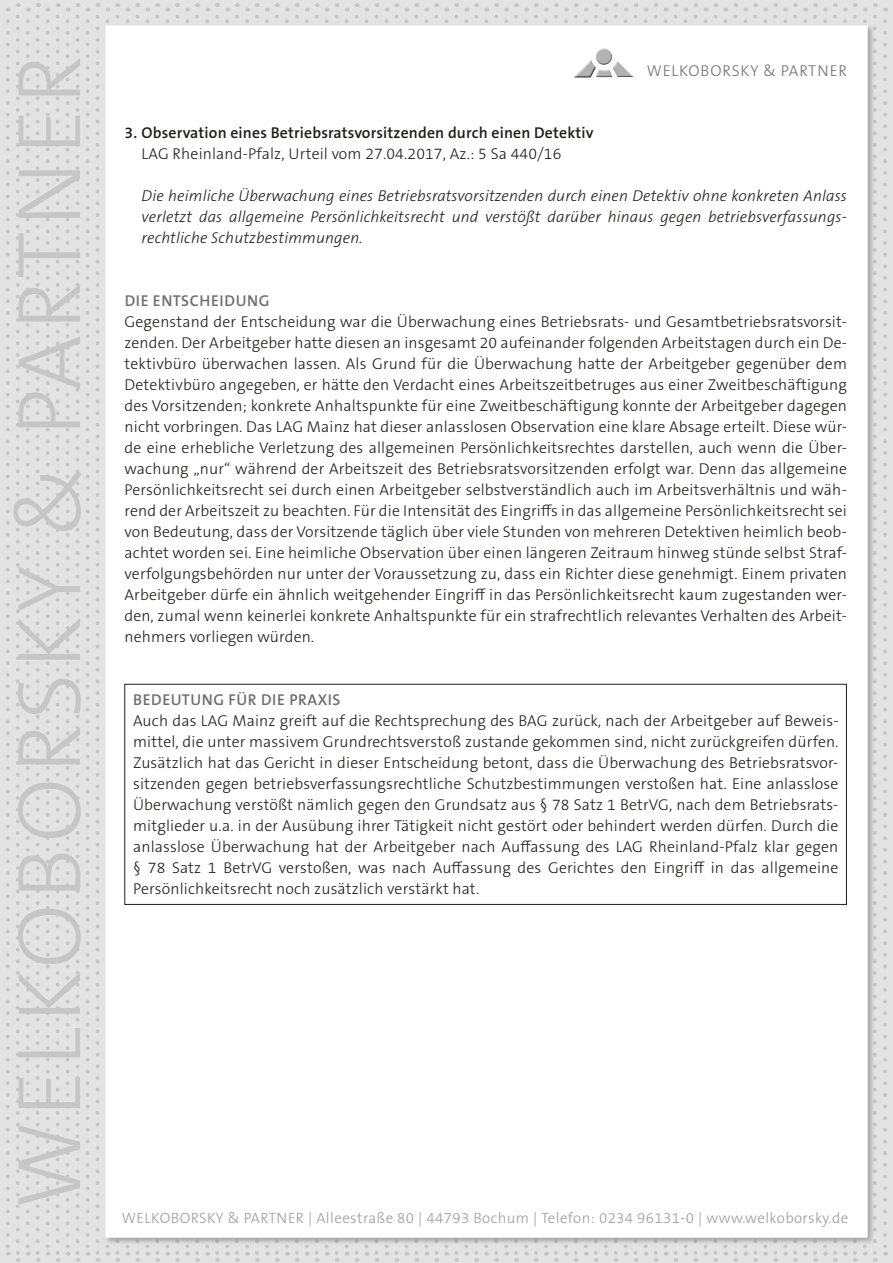
<style>
.page{position:relative;width:893px;height:1263px;background:#e3e3e3}
.page>*{position:absolute;margin:0;border:0;box-sizing:border-box;transform-origin:0 0}
.t1{font:300 91.05px "The Sans B W3";letter-spacing:.055em;color:#c6c6c6}
.t2{font:300 15.75px/21px "The Sans B W3";letter-spacing:.01em;color:#1d1d1b;text-align:justify}
.t3{font:italic 300 15.75px/21px "The Sans B W3";letter-spacing:.01em;color:#1d1d1b;text-align:justify}
.t4{font:600 15.75px "The Sans B W6";letter-spacing:.01em;color:#1d1d1b}
.t5{font:600 15.75px "The Sans B W6";letter-spacing:.035em;color:#706f6f}
.t6{font:300 15.75px "The Sans B W3";letter-spacing:.055em;color:#706f6f}
.t7{font:300 15px "The Sans B W3";letter-spacing:.025em;color:#9d9d9c}
</style>
<div class="page">
<svg style="left:6px;top:21px;width:4px;height:1235px"></svg>
<svg style="left:16px;top:17px;width:4px;height:1245px"></svg>
<svg style="left:26px;top:21px;width:4px;height:1235px"></svg>
<svg style="left:36px;top:17px;width:4px;height:1245px"></svg>
<svg style="left:46px;top:21px;width:4px;height:1235px"></svg>
<svg style="left:56px;top:17px;width:4px;height:1245px"></svg>
<svg style="left:66px;top:21px;width:4px;height:1235px"></svg>
<svg style="left:76px;top:17px;width:3px;height:1245px"></svg>
<svg style="left:86px;top:21px;width:4px;height:1235px"></svg>
<svg style="left:96px;top:17px;width:3px;height:1245px"></svg>
<svg style="left:883px;top:21px;width:4px;height:1235px"></svg>
<svg style="left:873px;top:17px;width:4px;height:1245px"></svg>
<div style="left:104px;top:24px;width:771px;height:1221px;background:#1d1d1b;opacity:.3"></div>
<div style="left:106px;top:26px;width:761px;height:1211px;background:#fff"></div>
<svg style="left:574px;top:3px;width:64px;height:1259px"></svg>
<div style="left:572px;top:47px;width:63px;height:31px;background:#fff"></div>
<div style="left:572px;top:51px;width:64px;height:28px;background:#1d1d1b;opacity:.75"></div>
<div style="left:125px;top:684px;width:722px;height:221px;border:1px solid #1d1d1b"></div>
<h1 class="t1" style="left:-9px;top:1208px;width:1155px;rotate:-90deg">WELKOBORSKY &amp; PARTNER</h1>
<p class="t6" style="left:647px;top:60px;width:202px">WELKOBORSKY &amp; PARTNER</p>
<p class="t7" style="left:122px;top:1208px;width:728px">WELKOBORSKY &amp; PARTNER | Alleestraße 80 | 44793 Bochum | Telefon: 0234 96131-0 | www.welkoborsky.de</p>
<p class="t4" style="left:125px;top:123px;width:471px">3. Observation eines Betriebsratsvorsitzenden durch einen Detektiv</p>
<p class="t2" style="left:142px;top:143px;width:421px">LAG Rheinland-Pfalz, Urteil vom 27.04.2017, Az.: 5 Sa 440/16</p>
<p class="t3" style="left:142px;top:186px;width:707px">Die heimliche Überwachung eines Betriebsratsvorsitzenden durch einen Detektiv ohne konkreten Anlass verletzt das allgemeine Persönlichkeitsrecht und verstößt darüber hinaus gegen betriebsverfassungs&shy;rechtliche Schutzbestimmungen.</p>
<p class="t5" style="left:125px;top:291px;width:146px">DIE ENTSCHEIDUNG</p>
<p class="t2" style="left:125px;top:311px;width:724px">Gegenstand der Entscheidung war die Überwachung eines Betriebsrats- und Gesamtbetriebsratsvorsit&shy;zenden. Der Arbeitgeber hatte diesen an insgesamt 20 aufeinander folgenden Arbeitstagen durch ein De&shy;tektivbüro überwachen lassen. Als Grund für die Überwachung hatte der Arbeitgeber gegenüber dem Detektivbüro angegeben, er hätte den Verdacht eines Arbeitszeitbetruges aus einer Zweitbeschäftigung des Vorsitzenden; konkrete Anhaltspunkte für eine Zweitbeschäftigung konnte der Arbeitgeber dagegen nicht vorbringen. Das LAG Mainz hat dieser anlasslosen Observation eine klare Absage erteilt. Diese wür&shy;de eine erhebliche Verletzung des allgemeinen Persönlichkeitsrechtes darstellen, auch wenn die Über&shy;wachung „nur“ während der Arbeitszeit des Betriebsratsvorsitzenden erfolgt war. Denn das allgemeine Persönlichkeitsrecht sei durch einen Arbeitgeber selbstverständlich auch im Arbeitsverhältnis und wäh&shy;rend der Arbeitszeit zu beachten. Für die Intensität des Eingriffs in das allgemeine Persönlichkeitsrecht sei von Bedeutung, dass der Vorsitzende täglich über viele Stunden von mehreren Detektiven heimlich beob&shy;achtet worden sei. Eine heimliche Observation über einen längeren Zeitraum hinweg stünde selbst Straf&shy;verfolgungsbehörden nur unter der Voraussetzung zu, dass ein Richter diese genehmigt. Einem privaten Arbeitgeber dürfe ein ähnlich weitgehender Eingriff in das Persönlichkeitsrecht kaum zugestanden wer&shy;den, zumal wenn keinerlei konkrete Anhaltspunkte für ein strafrechtlich relevantes Verhalten des Arbeit&shy;nehmers vorliegen würden.</p>
<p class="t5" style="left:133px;top:689px;width:209px">BEDEUTUNG FÜR DIE PRAXIS</p>
<p class="t2" style="left:133px;top:710px;width:707px">Auch das LAG Mainz greift auf die Rechtsprechung des BAG zurück, nach der Arbeitgeber auf Beweis&shy;mittel, die unter massivem Grundrechtsverstoß zustande gekommen sind, nicht zurückgreifen dürfen.<br>Zusätzlich hat das Gericht in dieser Entscheidung betont, dass die Überwachung des Betriebsratsvor&shy;sitzenden gegen betriebsverfassungsrechtliche Schutzbestimmungen verstoßen hat. Eine anlasslose Überwachung verstößt nämlich gegen den Grundsatz aus § 78 Satz 1 BetrVG, nach dem Betriebsrats&shy;mitglieder u.a. in der Ausübung ihrer Tätigkeit nicht gestört oder behindert werden dürfen. Durch die anlasslose Überwachung hat der Arbeitgeber nach Auffassung des LAG Rheinland-Pfalz klar gegen § 78 Satz 1 BetrVG verstoßen, was nach Auffassung des Gerichtes den Eingriff in das allgemeine Persönlichkeitsrecht noch zusätzlich verstärkt hat.</p>
</div>
